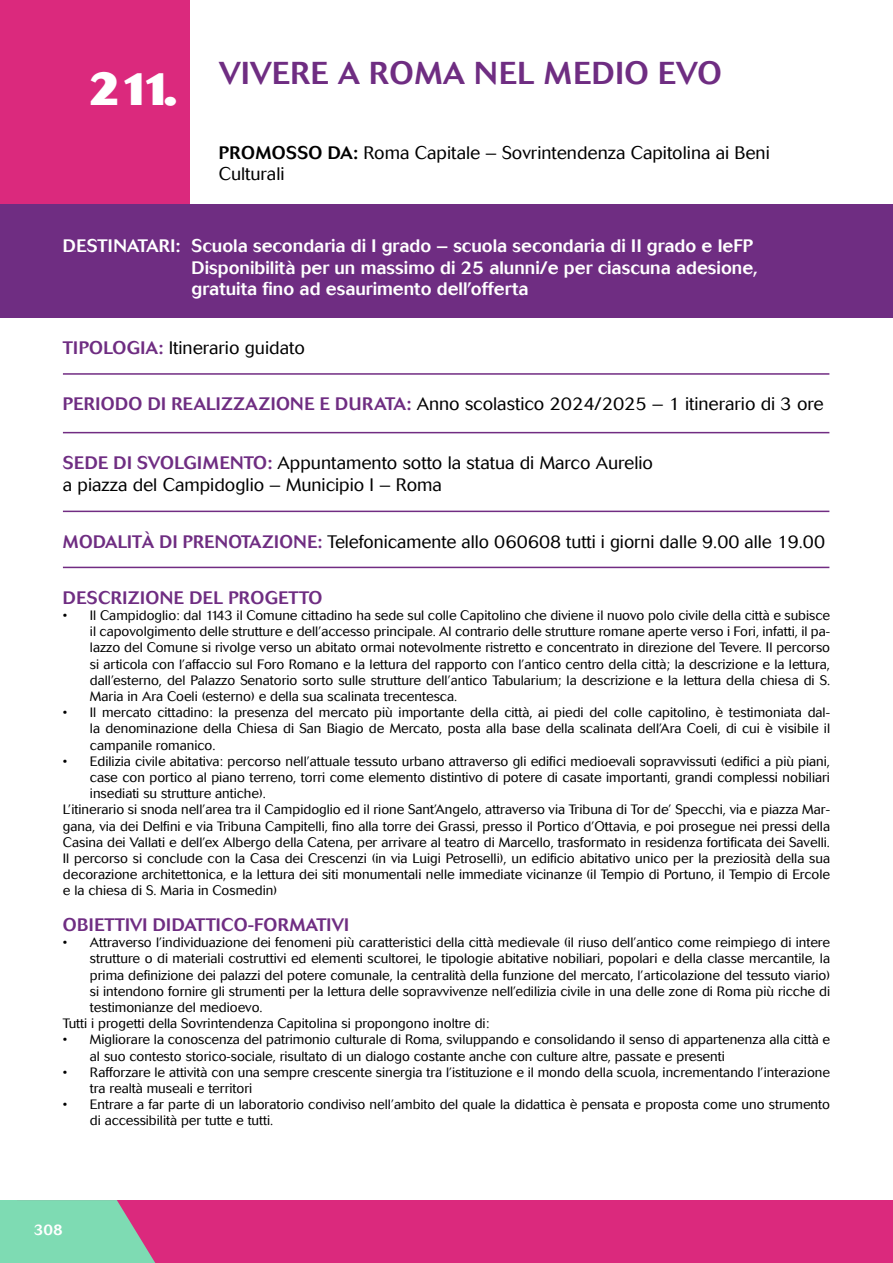
<style>
.page{position:relative;width:893px;height:1263px;background:#fff}
.page>*{position:absolute;margin:0;border:0;box-sizing:border-box;transform-origin:0 0}
.t1{font:500 31.5px "Cosmos";letter-spacing:.02em;color:#6f2d82}
.t2{font:300 18px/21.6px "Cosmos";color:#000}
.t3{font:500 18px/21.6px "Cosmos";color:#fff}
.t4{font:500 18px "Cosmos";letter-spacing:.02em;color:#6f2d82}
.t5{font:500 15px "Cosmos";color:#fff}
.t6{font:300 13.5px/16.2px "Cosmos";color:#000}
.s1{font-weight:800;font-size:45px;color:#fff}
.s2{font-weight:500}
.s3{font-weight:500;color:#6f2d82}
</style>
<div class="page">
<div style="left:0;top:1200px;width:893px;height:63px;background:#db297d"></div>
<svg style="left:16px;top:1200px;width:139px;height:63px"></svg>
<div style="left:0;top:1200px;width:16px;height:63px;background:#7edbb3"></div>
<div style="left:0;top:0;width:190px;height:238px;background:#db297d"></div>
<div style="left:0;top:204px;width:893px;height:114px;background:#6f2d82"></div>
<hr style="left:63px;top:373px;width:766px;height:2px;background:#712c82">
<hr style="left:63px;top:432px;width:766px;height:1px;background:#712c82">
<hr style="left:63px;top:511px;width:766px;height:1px;background:#712c82">
<hr style="left:63px;top:567px;width:766px;height:1px;background:#712c82">
<h1 class="t1" style="left:89px;top:55px;width:634px"><span class="s1">211.</span> VIVERE A ROMA NEL MEDIO EVO</h1>
<h2 class="t2" style="left:219px;top:142px;width:552px"><span class="s2">PROMOSSO DA:</span> Roma Capitale – Sovrintendenza Capitolina ai Beni<br>Culturali</h2>
<h2 class="t3" style="left:63px;top:235px;width:119px">DESTINATARI:</h2>
<h2 class="t3" style="left:192px;top:235px;width:568px">Scuola secondaria di I grado – scuola secondaria di II grado e IeFP<br>Disponibilità per un massimo di 25 alunni/e per ciascuna adesione, gratuita fino ad esaurimento dell’offerta</h2>
<h2 class="t2" style="left:63px;top:337px;width:243px"><span class="s3">TIPOLOGIA:</span> Itinerario guidato</h2>
<h2 class="t2" style="left:63px;top:393px;width:762px"><span class="s3">PERIODO DI REALIZZAZIONE E DURATA:</span> Anno scolastico 2024/2025 – 1 itinerario di 3 ore</h2>
<h2 class="t2" style="left:63px;top:452px;width:592px"><span class="s3">SEDE DI SVOLGIMENTO:</span> Appuntamento sotto la statua di Marco Aurelio a piazza del Campidoglio – Municipio I – Roma</h2>
<h2 class="t2" style="left:63px;top:531px;width:764px"><span class="s3">MODALITÀ DI PRENOTAZIONE:</span> Telefonicamente allo 060608 tutti i giorni dalle 9.00 alle 19.00</h2>
<h2 class="t4" style="left:63px;top:587px;width:261px">DESCRIZIONE DEL PROGETTO</h2>
<p class="t6" style="left:90px;top:607px;width:742px;text-align:justify;text-indent:-27px">• Il Campidoglio: dal 1143 il Comune cittadino ha sede sul colle Capitolino che diviene il nuovo polo civile della città e subisce il capovolgimento delle strutture e dell’accesso principale. Al contrario delle strutture romane aperte verso i Fori, infatti, il pa&shy;lazzo del Comune si rivolge verso un abitato ormai notevolmente ristretto e concentrato in direzione del Tevere. Il percorso si articola con l’affaccio sul Foro Romano e la lettura del rapporto con l’antico centro della città; la descrizione e la lettura, dall’esterno, del Palazzo Senatorio sorto sulle strutture dell’antico Tabularium; la descrizione e la lettura della chiesa di S.<br>Maria in Ara Coeli (esterno) e della sua scalinata trecentesca.</p>
<p class="t6" style="left:90px;top:704px;width:742px;text-align:justify;text-indent:-27px">• Il mercato cittadino: la presenza del mercato più importante della città, ai piedi del colle capitolino, è testimoniata dal&shy;la denominazione della Chiesa di San Biagio de Mercato, posta alla base della scalinata dell’Ara Coeli, di cui è visibile il campanile romanico.</p>
<p class="t6" style="left:63px;top:753px;width:769px">• Edilizia civile abitativa: percorso nell’attuale tessuto urbano attraverso gli edifici medioevali sopravvissuti (edifici a più piani,</p>
<p class="t6" style="left:90px;top:769px;width:742px">case con portico al piano terreno, torri come elemento distintivo di potere di casate importanti, grandi complessi nobiliari</p>
<p class="t6" style="left:90px;top:785px;width:177px">insediati su strutture antiche).</p>
<p class="t6" style="left:63px;top:802px;width:768px">L’itinerario si snoda nell’area tra il Campidoglio ed il rione Sant’Angelo, attraverso via Tribuna di Tor de’ Specchi, via e piazza Mar-</p>
<p class="t6" style="left:63px;top:818px;width:769px">gana, via dei Delfini e via Tribuna Campitelli, fino alla torre dei Grassi, presso il Portico d’Ottavia, e poi prosegue nei pressi della</p>
<p class="t6" style="left:63px;top:834px;width:769px">Casina dei Vallati e dell’ex Albergo della Catena, per arrivare al teatro di Marcello, trasformato in residenza fortificata dei Savelli.</p>
<p class="t6" style="left:63px;top:850px;width:769px">Il percorso si conclude con la Casa dei Crescenzi (in via Luigi Petroselli), un edificio abitativo unico per la preziosità della sua</p>
<p class="t6" style="left:63px;top:866px;width:769px">decorazione architettonica, e la lettura dei siti monumentali nelle immediate vicinanze (il Tempio di Portuno, il Tempio di Ercole</p>
<p class="t6" style="left:63px;top:883px;width:216px">e la chiesa di S. Maria in Cosmedin)</p>
<h2 class="t4" style="left:63px;top:914px;width:288px">OBIETTIVI DIDATTICO-FORMATIVI</h2>
<p class="t6" style="left:63px;top:934px;width:769px">• Attraverso l’individuazione dei fenomeni più caratteristici della città medievale (il riuso dell’antico come reimpiego di intere</p>
<p class="t6" style="left:90px;top:951px;width:742px">strutture o di materiali costruttivi ed elementi scultorei, le tipologie abitative nobiliari, popolari e della classe mercantile, la</p>
<p class="t6" style="left:90px;top:967px;width:742px">prima definizione dei palazzi del potere comunale, la centralità della funzione del mercato, l’articolazione del tessuto viario)</p>
<p class="t6" style="left:90px;top:983px;width:742px">si intendono fornire gli strumenti per la lettura delle sopravvivenze nell’edilizia civile in una delle zone di Roma più ricche di</p>
<p class="t6" style="left:90px;top:999px;width:174px">testimonianze del medioevo.</p>
<p class="t6" style="left:63px;top:1015px;width:428px">Tutti i progetti della Sovrintendenza Capitolina si propongono inoltre di:</p>
<p class="t6" style="left:90px;top:1032px;width:742px;text-indent:-27px">• Migliorare la conoscenza del patrimonio culturale di Roma, sviluppando e consolidando il senso di appartenenza alla città e al suo contesto storico-sociale, risultato di un dialogo costante anche con culture altre, passate e presenti</p>
<p class="t6" style="left:90px;top:1064px;width:742px;text-indent:-27px">• Rafforzare le attività con una sempre crescente sinergia tra l’istituzione e il mondo della scuola, incrementando l’interazione tra realtà museali e territori</p>
<p class="t6" style="left:90px;top:1096px;width:741px;text-indent:-27px">• Entrare a far parte di un laboratorio condiviso nell’ambito del quale la didattica è pensata e proposta come uno strumento di accessibilità per tutte e tutti.</p>
<p class="t5" style="left:34px;top:1221px;width:31px">308</p>
</div>
